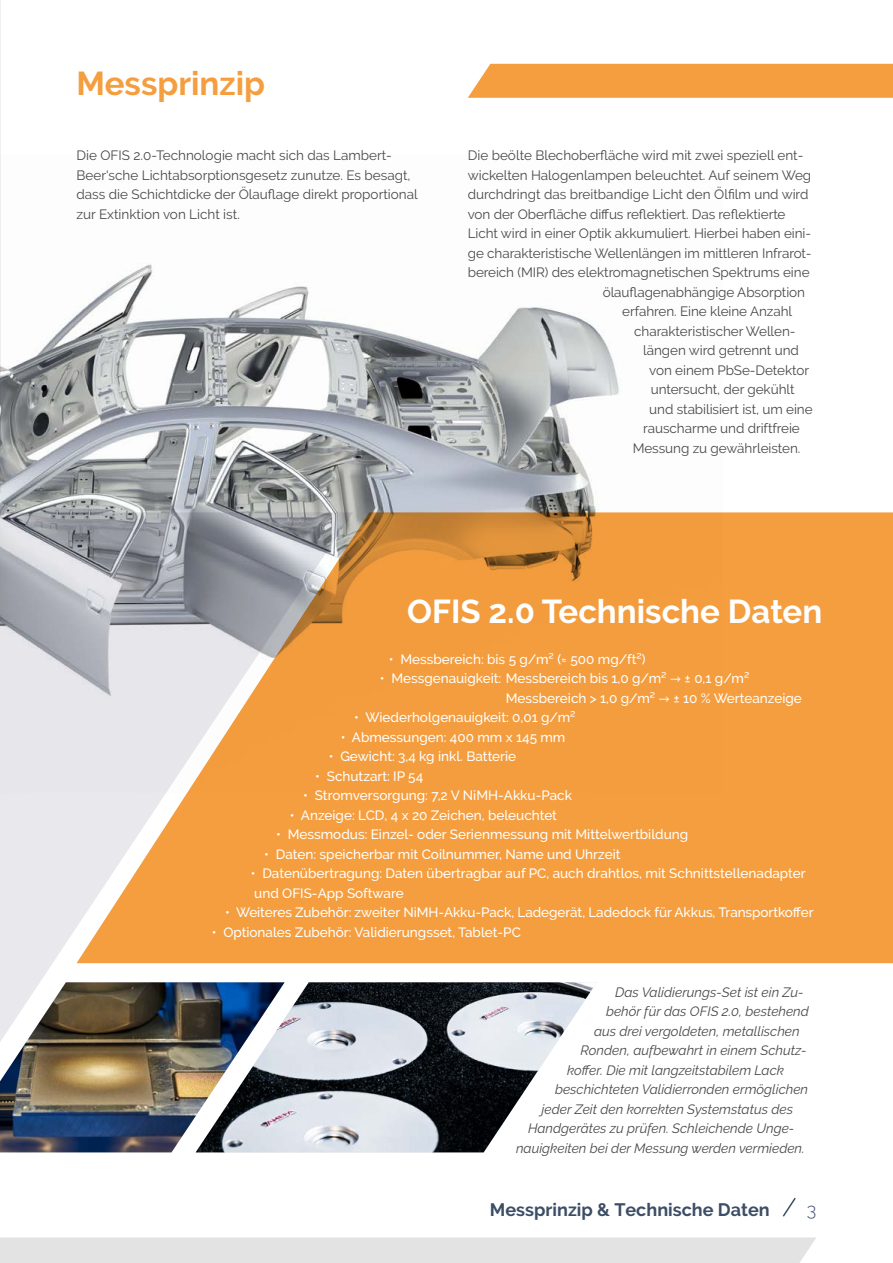
<style>
.page{position:relative;width:893px;height:1263px;background:#fff}
.page>*{position:absolute;margin:0;border:0;box-sizing:border-box;transform-origin:0 0}
.t1{font:700 33px "Raleway";color:#fff}
.t2{font:700 33px "Raleway";color:#f59e3f}
.t3{font:700 18px "Raleway";color:#3c4d66}
.t4{font:300 18px "Raleway";color:#3c4d66}
.t5{font:13.5px/19.5px "Raleway";letter-spacing:-.005em;color:#494948}
.t6{font:500 13.5px/19.5px "Raleway";color:#fff}
.t7{font:italic 13.5px "Raleway";color:#494948}
.s1{font-family:"Cambria Math";font-weight:400}
</style>
<div class="page">
<img style="left:0;top:1042px;width:196px;height:110px">
<img style="left:196px;top:982px;width:398px;height:170px">
<svg style="left:782px;top:1197px;width:14px;height:20px"></svg>
<div style="left:0;top:1237px;width:816px;height:26px;background:#e3e3e3"></div>
<svg style="left:0;top:793px;width:353px;height:249px"></svg>
<div style="left:468px;top:64px;width:425px;height:34px;background:#f59e3f"></div>
<div style="left:77px;top:512px;width:816px;height:451px;background:#f59e3f"></div>
<img style="left:0;top:156px;width:723px;height:637px">
<h1 class="t2" style="left:77px;top:64px;width:190px">Messprinzip</h1>
<p class="t5" style="left:77px;top:146px;width:343px">Die OFIS 2.0-Technologie macht sich das Lambert-Beer‘sche Lichtabsorptionsgesetz zunutze. Es besagt, dass die Schichtdicke der Ölauflage direkt proportional zur Extinktion von Licht ist.</p>
<p class="t5" style="left:468px;top:146px;width:337px">Die beölte Blechoberfläche wird mit zwei speziell ent-</p>
<p class="t5" style="left:468px;top:165px;width:345px">wickelten Halogenlampen beleuchtet. Auf seinem Weg</p>
<p class="t5" style="left:468px;top:185px;width:342px">durchdringt das breitbandige Licht den Ölfilm und wird</p>
<p class="t5" style="left:468px;top:204px;width:319px">von der Oberfläche diffus reflektiert. Das reflektierte</p>
<p class="t5" style="left:468px;top:224px;width:345px">Licht wird in einer Optik akkumuliert. Hierbei haben eini-</p>
<p class="t5" style="left:468px;top:243px;width:345px">ge charakteristische Wellenlängen im mittleren Infrarot-</p>
<p class="t5" style="left:468px;top:263px;width:343px">bereich (MIR) des elektromagnetischen Spektrums eine</p>
<p class="t5" style="left:603px;top:282px;width:204px">ölauflagenabhängige Absorption</p>
<p class="t5" style="left:622px;top:302px;width:172px">erfahren. Eine kleine Anzahl</p>
<p class="t5" style="left:634px;top:321px;width:163px">charakteristischer Wellen-</p>
<p class="t5" style="left:643px;top:341px;width:157px">längen wird getrennt und</p>
<p class="t5" style="left:649px;top:360px;width:161px">von einem PbSe-Detektor</p>
<p class="t5" style="left:651px;top:380px;width:145px">untersucht, der gekühlt</p>
<p class="t5" style="left:649px;top:399px;width:165px">und stabilisiert ist, um eine</p>
<p class="t5" style="left:643px;top:419px;width:158px">rauscharme und driftfreie</p>
<p class="t5" style="left:633px;top:438px;width:169px">Messung zu gewährleisten.</p>
<h1 class="t1" style="left:407px;top:592px;width:417px">OFIS 2.0 Technische Daten</h1>
<p class="t6" style="left:389px;top:649px;width:258px">• Messbereich: bis 5 g/m² (≈ 500 mg/ft²)</p>
<p class="t6" style="left:506px;top:669px;width:298px;text-indent:-126px">• Messgenauigkeit: Messbereich bis 1,0 g/m² <span class="s1">→</span> ± 0,1 g/m²<br>Messbereich &gt; 1,0 g/m² <span class="s1">→</span> ± 10 % Werteanzeige</p>
<p class="t6" style="left:354px;top:708px;width:223px">• Wiederholgenauigkeit: 0,01 g/m²</p>
<p class="t6" style="left:341px;top:727px;width:226px">• Abmessungen: 400 mm x 145 mm</p>
<p class="t6" style="left:329px;top:747px;width:189px">• Gewicht: 3,4 kg inkl. Batterie</p>
<p class="t6" style="left:315px;top:766px;width:109px">• Schutzart: IP 54</p>
<p class="t6" style="left:303px;top:786px;width:270px">• Stromversorgung: 7,2 V NiMH-Akku-Pack</p>
<p class="t6" style="left:290px;top:805px;width:269px">• Anzeige: LCD, 4 x 20 Zeichen, beleuchtet</p>
<p class="t6" style="left:276px;top:825px;width:413px">• Messmodus: Einzel- oder Serienmessung mit Mittelwertbildung</p>
<p class="t6" style="left:264px;top:844px;width:358px">• Daten: speicherbar mit Coilnummer, Name und Uhrzeit</p>
<p class="t6" style="left:251px;top:864px;width:557px">• Datenübertragung: Daten übertragbar auf PC, auch drahtlos, mit Schnittstellenadapter und OFIS-App Software</p>
<p class="t6" style="left:225px;top:902px;width:590px">• Weiteres Zubehör: zweiter NiMH-Akku-Pack, Ladegerät, Ladedock für Akkus, Transportkoffer</p>
<p class="t6" style="left:212px;top:922px;width:311px">• Optionales Zubehör: Validierungsset, Tablet-PC</p>
<p class="t7" style="left:615px;top:984px;width:190px">Das Validierungs-Set ist ein Zu-</p>
<p class="t7" style="left:606px;top:1004px;width:204px">behör für das OFIS 2.0, bestehend</p>
<p class="t7" style="left:594px;top:1023px;width:207px">aus drei vergoldeten, metallischen</p>
<p class="t7" style="left:581px;top:1043px;width:227px">Ronden, aufbewahrt in einem Schutz-</p>
<p class="t7" style="left:567px;top:1062px;width:218px">koffer. Die mit langzeitstabilem Lack</p>
<p class="t7" style="left:555px;top:1082px;width:255px">beschichteten Validierronden ermöglichen</p>
<p class="t7" style="left:542px;top:1101px;width:253px">jeder Zeit den korrekten Systemstatus des</p>
<p class="t7" style="left:528px;top:1121px;width:268px">Handgerätes zu prüfen. Schleichende Unge-</p>
<p class="t7" style="left:516px;top:1140px;width:290px">nauigkeiten bei der Messung werden vermieden.</p>
<h2 class="t3" style="left:490px;top:1199px;width:281px">Messprinzip &amp; Technische Daten</h2>
<h2 class="t4" style="left:807px;top:1199px;width:11px">3</h2>
</div>
